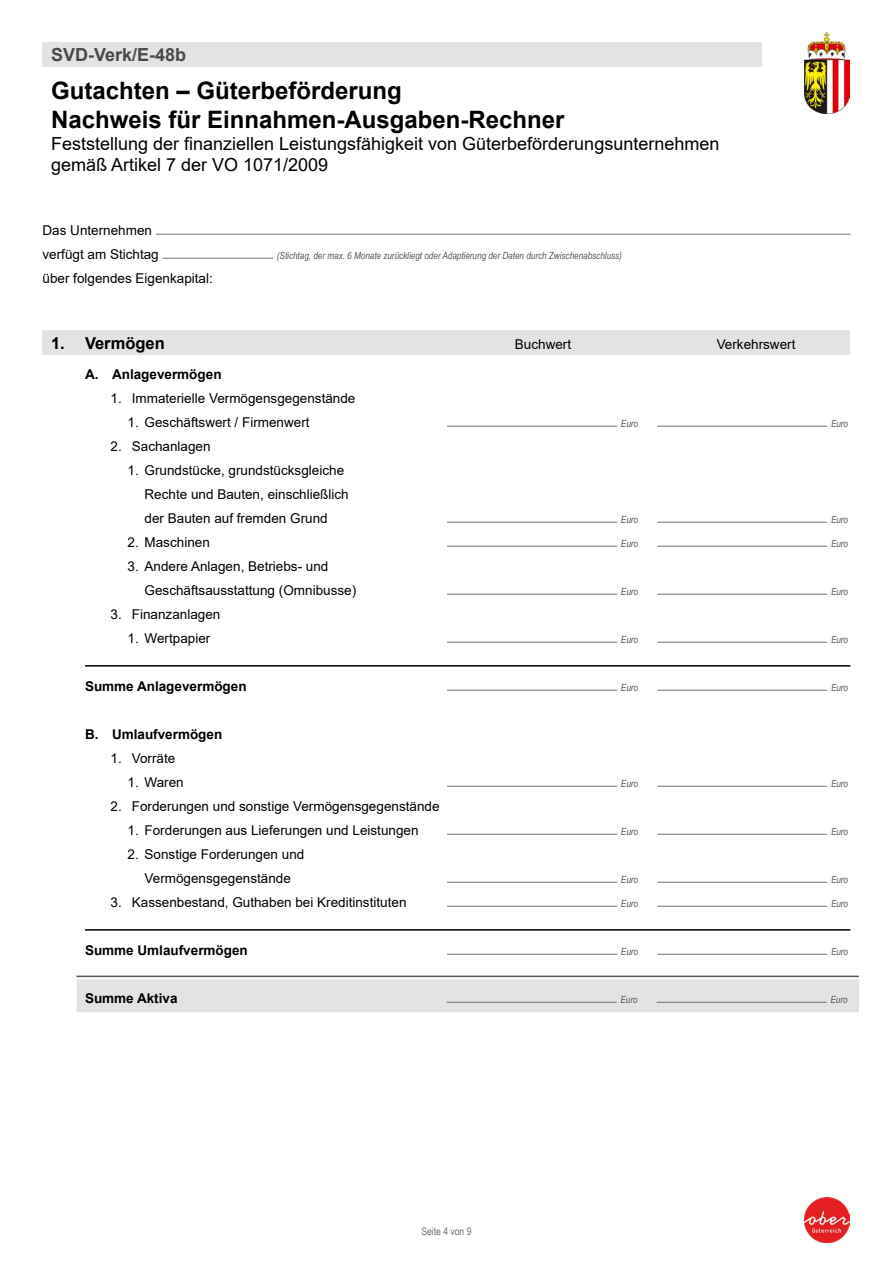
<style>
.page{position:relative;width:893px;height:1263px;background:#fff}
.page>*{position:absolute;margin:0;border:0;box-sizing:border-box;transform-origin:0 0}
.Formularkopf_H1_Formulartitel{font:700 24px/28.8px "Arial";color:#000}
.Formularkopf_H1_Formulartitel-2{font:18px/21.6px "Arial";color:#000}
.Formularkopf_Formularnummer{font:700 18px "Arial";color:#494948}
.Formularabschnitt_H2{font:700 16.5px "Arial";color:#000}
.Formularabschnitt_Text{font:13.5px/24px "Arial";color:#000}
.Formularabschnitt_Text-2{font:700 13.5px "Arial";color:#000}
.Formularabschnitt_H2-2{font:13.5px "Arial";color:#000}
.Formularabschnitt_Summe_grau{font:700 13.5px "Arial";color:#000}
.t1{font:10.5px "Arial Narrow";color:#6f6f6e}
.Formularabschnitt_Text-3{font:italic 9.9px "Arial Narrow";color:#565656}
.Formularabschnitt_Summe_grau-2{font:italic 9.9px "Arial Narrow";color:#565656}
</style>
<div class="page">
<div style="left:43px;top:43px;width:719px;height:24px;background:#e3e3e3"></div>
<img style="left:805px;top:1198px;width:45px;height:45px">
<img style="left:805px;top:33px;width:44px;height:81px">
<hr style="left:77px;top:976px;width:782px;height:1px;background:#565656">
<div style="left:77px;top:979px;width:782px;height:33px;background:#e3e3e3"></div>
<hr style="left:447px;top:426px;width:170px;height:1px;background:#6f6f6e">
<hr style="left:657px;top:426px;width:170px;height:1px;background:#6f6f6e">
<hr style="left:447px;top:522px;width:170px;height:1px;background:#6f6f6e">
<hr style="left:657px;top:522px;width:170px;height:1px;background:#6f6f6e">
<hr style="left:447px;top:546px;width:170px;height:1px;background:#6f6f6e">
<hr style="left:657px;top:546px;width:170px;height:1px;background:#6f6f6e">
<hr style="left:447px;top:594px;width:170px;height:1px;background:#6f6f6e">
<hr style="left:657px;top:594px;width:170px;height:1px;background:#6f6f6e">
<hr style="left:447px;top:642px;width:170px;height:1px;background:#6f6f6e">
<hr style="left:657px;top:642px;width:170px;height:1px;background:#6f6f6e">
<hr style="left:85px;top:665px;width:765px;height:2px;background:#000">
<hr style="left:447px;top:690px;width:170px;height:1px;background:#6f6f6e">
<hr style="left:657px;top:690px;width:170px;height:1px;background:#6f6f6e">
<hr style="left:447px;top:786px;width:170px;height:1px;background:#6f6f6e">
<hr style="left:657px;top:786px;width:170px;height:1px;background:#6f6f6e">
<hr style="left:447px;top:834px;width:170px;height:1px;background:#6f6f6e">
<hr style="left:657px;top:834px;width:170px;height:1px;background:#6f6f6e">
<hr style="left:447px;top:882px;width:170px;height:1px;background:#6f6f6e">
<hr style="left:657px;top:882px;width:170px;height:1px;background:#6f6f6e">
<hr style="left:447px;top:906px;width:170px;height:1px;background:#6f6f6e">
<hr style="left:657px;top:906px;width:170px;height:1px;background:#6f6f6e">
<hr style="left:85px;top:929px;width:765px;height:2px;background:#000">
<hr style="left:447px;top:954px;width:170px;height:1px;background:#6f6f6e">
<hr style="left:657px;top:954px;width:170px;height:1px;background:#6f6f6e">
<hr style="left:447px;top:1002px;width:170px;height:1px;background:#6f6f6e">
<hr style="left:657px;top:1002px;width:170px;height:1px;background:#6f6f6e">
<div style="left:43px;top:331px;width:807px;height:24px;background:#e3e3e3"></div>
<hr style="left:156px;top:234px;width:694px;height:1px;background:#6f6f6e">
<hr style="left:163px;top:258px;width:110px;height:1px;background:#6f6f6e">
<p class="Formularkopf_Formularnummer" style="left:51px;top:42px;width:137px">SVD-Verk/E-48b</p>
<h1 class="Formularkopf_H1_Formulartitel" style="left:51px;top:77px;width:515px">Gutachten – Güterbeförderung<br>Nachweis für Einnahmen-Ausgaben-Rechner</h1>
<h1 class="Formularkopf_H1_Formulartitel-2" style="left:51px;top:132px;width:670px">Feststellung der finanziellen Leistungsfähigkeit von Güterbeförderungsunternehmen gemäß Artikel 7 der VO 1071/2009</h1>
<p class="Formularabschnitt_Text" style="left:43px;top:218px;width:118px">Das Unternehmen verfügt am Stichtag</p>
<p class="Formularabschnitt_Text" style="left:43px;top:266px;width:172px">über folgendes Eigenkapital:</p>
<p class="Formularabschnitt_Text-3" style="left:277px;top:248px;width:347px">(Stichtag, der max. 6 Monate zurückliegt oder Adaptierung der Daten durch Zwischenabschluss)</p>
<h2 class="Formularabschnitt_H2" style="left:51px;top:331px;width:115px">1. Vermögen</h2>
<h2 class="Formularabschnitt_H2-2" style="left:515px;top:334px;width:58px">Buchwert</h2>
<h2 class="Formularabschnitt_H2-2" style="left:717px;top:334px;width:80px">Verkehrswert</h2>
<p class="Formularabschnitt_Text-2" style="left:85px;top:364px;width:138px">A. Anlagevermögen</p>
<p class="Formularabschnitt_Text" style="left:111px;top:386px;width:246px">1. Immaterielle Vermögensgegenstände</p>
<p class="Formularabschnitt_Text" style="left:128px;top:410px;width:184px">1. Geschäftswert / Firmenwert</p>
<p class="Formularabschnitt_Text-3" style="left:621px;top:416px;width:19px">Euro</p>
<p class="Formularabschnitt_Text-3" style="left:831px;top:416px;width:19px">Euro</p>
<p class="Formularabschnitt_Text" style="left:111px;top:434px;width:102px">2. Sachanlagen</p>
<p class="Formularabschnitt_Text" style="left:145px;top:458px;width:206px;text-indent:-17px">1. Grundstücke, grundstücksgleiche<br>Rechte und Bauten, einschließlich der Bauten auf fremden Grund</p>
<p class="Formularabschnitt_Text-3" style="left:621px;top:512px;width:19px">Euro</p>
<p class="Formularabschnitt_Text-3" style="left:831px;top:512px;width:19px">Euro</p>
<p class="Formularabschnitt_Text" style="left:128px;top:530px;width:84px">2. Maschinen</p>
<p class="Formularabschnitt_Text-3" style="left:621px;top:536px;width:19px">Euro</p>
<p class="Formularabschnitt_Text-3" style="left:831px;top:536px;width:19px">Euro</p>
<p class="Formularabschnitt_Text" style="left:145px;top:554px;width:213px;text-indent:-17px">3. Andere Anlagen, Betriebs- und<br>Geschäftsausstattung (Omnibusse)</p>
<p class="Formularabschnitt_Text-3" style="left:621px;top:584px;width:19px">Euro</p>
<p class="Formularabschnitt_Text-3" style="left:831px;top:584px;width:19px">Euro</p>
<p class="Formularabschnitt_Text" style="left:111px;top:602px;width:111px">3. Finanzanlagen</p>
<p class="Formularabschnitt_Text" style="left:128px;top:626px;width:84px">1. Wertpapier</p>
<p class="Formularabschnitt_Text-3" style="left:621px;top:632px;width:19px">Euro</p>
<p class="Formularabschnitt_Text-3" style="left:831px;top:632px;width:19px">Euro</p>
<p class="Formularabschnitt_Text-2" style="left:85px;top:676px;width:163px">Summe Anlagevermögen</p>
<p class="Formularabschnitt_Text-3" style="left:621px;top:680px;width:19px">Euro</p>
<p class="Formularabschnitt_Text-3" style="left:831px;top:680px;width:19px">Euro</p>
<p class="Formularabschnitt_Text-2" style="left:85px;top:724px;width:139px">B. Umlaufvermögen</p>
<p class="Formularabschnitt_Text" style="left:111px;top:746px;width:66px">1. Vorräte</p>
<p class="Formularabschnitt_Text" style="left:128px;top:770px;width:58px">1. Waren</p>
<p class="Formularabschnitt_Text-3" style="left:621px;top:776px;width:19px">Euro</p>
<p class="Formularabschnitt_Text-3" style="left:831px;top:776px;width:19px">Euro</p>
<p class="Formularabschnitt_Text" style="left:111px;top:794px;width:330px">2. Forderungen und sonstige Vermögensgegenstände</p>
<p class="Formularabschnitt_Text" style="left:128px;top:818px;width:292px">1. Forderungen aus Lieferungen und Leistungen</p>
<p class="Formularabschnitt_Text-3" style="left:621px;top:824px;width:19px">Euro</p>
<p class="Formularabschnitt_Text-3" style="left:831px;top:824px;width:19px">Euro</p>
<p class="Formularabschnitt_Text" style="left:128px;top:842px;width:178px;text-align:center">2. Sonstige Forderungen und<br>Vermögensgegenstände</p>
<p class="Formularabschnitt_Text-3" style="left:621px;top:872px;width:19px">Euro</p>
<p class="Formularabschnitt_Text-3" style="left:831px;top:872px;width:19px">Euro</p>
<p class="Formularabschnitt_Text" style="left:111px;top:890px;width:297px">3. Kassenbestand, Guthaben bei Kreditinstituten</p>
<p class="Formularabschnitt_Text-3" style="left:621px;top:896px;width:19px">Euro</p>
<p class="Formularabschnitt_Text-3" style="left:831px;top:896px;width:19px">Euro</p>
<p class="Formularabschnitt_Text-2" style="left:85px;top:940px;width:164px">Summe Umlaufvermögen</p>
<p class="Formularabschnitt_Text-3" style="left:621px;top:944px;width:19px">Euro</p>
<p class="Formularabschnitt_Text-3" style="left:831px;top:944px;width:19px">Euro</p>
<p class="Formularabschnitt_Summe_grau" style="left:85px;top:988px;width:94px">Summe Aktiva</p>
<p class="Formularabschnitt_Summe_grau-2" style="left:620px;top:992px;width:19px">Euro</p>
<p class="Formularabschnitt_Summe_grau-2" style="left:830px;top:992px;width:19px">Euro</p>
<p class="t1" style="left:421px;top:1223px;width:52px">Seite 4 von 9</p>
</div>
